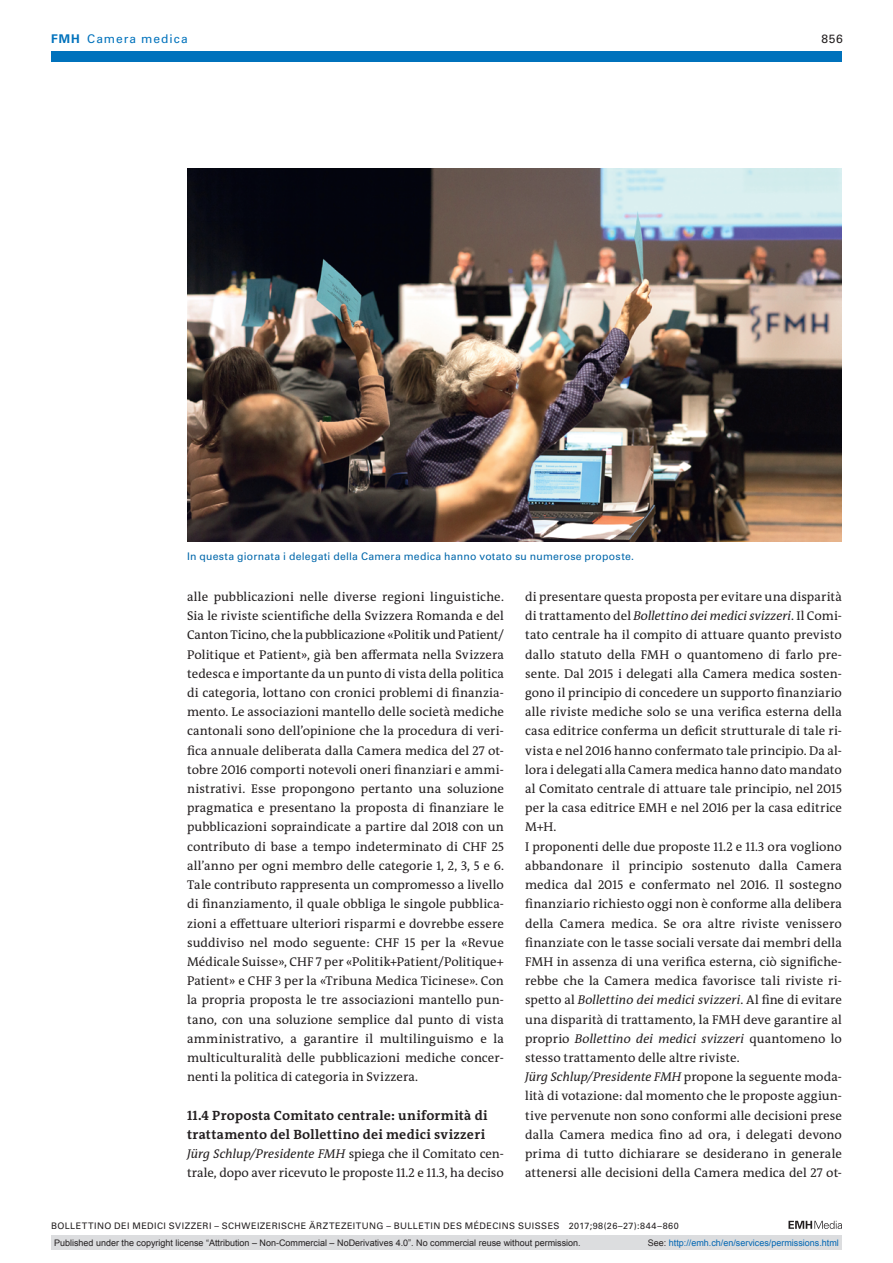
<style>
.page{position:relative;width:893px;height:1263px;background:#fff}
.page>*{position:absolute;margin:0;border:0;box-sizing:border-box;transform-origin:0 0}
.t1{font:700 13.5px/19.2px "The Antiqua B W7";letter-spacing:.02em;color:#231f20}
.t2{font:12.75px/19.2px "The Antiqua B W5 Plain";letter-spacing:.005em;color:#231f20}
.t3{font:12px "Univers LT Std";letter-spacing:.085em;color:#0072bc}
.t4{font:12px "Univers LT Std";color:#231f20}
.t5{font:10.5px "Univers LT Std";letter-spacing:.025em;color:#0067aa}
.t6{font:9px "Arial";color:#231f20}
.t7{font:9px "Univers LT Std";letter-spacing:.05em;color:#231f20}
.t8{font:9px "Arial";color:#0166b3}
.s1{font-weight:700}
.s2{font-style:italic}
.s3{color:#231f20}
</style>
<div class="page">
<svg style="left:788px;top:1221px;width:54px;height:8px"></svg>
<div style="left:51px;top:51px;width:791px;height:11px;background:#0072bc"></div>
<img style="left:187px;top:169px;width:655px;height:372px">
<div style="left:51px;top:1235px;width:791px;height:15px;background:#dcdddf"></div>
<p class="t3" style="left:51px;top:31px;width:138px"><span class="s1">FMH</span> Camera medica</p>
<p class="t4" style="left:821px;top:31px;width:23px">856</p>
<p class="t5" style="left:187px;top:550px;width:448px">In questa giornata i delegati della Camera medica hanno votato su numerose proposte.</p>
<p class="t2" style="left:187px;top:587px;width:318px;text-align:justify">alle pubblicazioni nelle diverse regioni linguistiche.<br>Sia le riviste scientifiche della Svizzera Romanda e del Canton Ticino, che la pubblicazione «Politik und Patient/ Politique et Patient», già ben affermata nella Svizzera tedesca e importante da un punto di vista della politica di categoria, lottano con cronici problemi di finanzia&shy;mento. Le associazioni mantello delle società mediche cantonali sono dell’opinione che la procedura di veri&shy;fica annuale deliberata dalla Camera medica del 27 ot&shy;tobre 2016 comporti notevoli oneri finanziari e ammi&shy;nistrativi. Esse propongono pertanto una soluzione pragmatica e presentano la proposta di finanziare le pubblicazioni sopraindicate a partire dal 2018 con un contributo di base a tempo indeterminato di CHF 25 all’anno per ogni membro delle categorie 1, 2, 3, 5 e 6.<br>Tale contributo rappresenta un compromesso a livello di finanziamento, il quale obbliga le singole pubblica&shy;zioni a effettuare ulteriori risparmi e dovrebbe essere suddiviso nel modo seguente: CHF 15 per la «Revue Médicale Suisse», CHF 7 per «Politik+Patient/Politique+ Patient» e CHF 3 per la «Tribuna Medica Ticinese». Con la propria proposta le tre associazioni mantello pun&shy;tano, con una soluzione semplice dal punto di vista amministrativo, a garantire il multilinguismo e la multiculturalità delle pubblicazioni mediche concer&shy;nenti la politica di categoria in Svizzera.</p>
<p class="t1" style="left:187px;top:1105px;width:302px">11.4 Proposta Comitato centrale: uniformità di trattamento del Bollettino dei medici svizzeri</p>
<p class="t2" style="left:187px;top:1144px;width:318px"><span class="s2">Jürg Schlup/Presidente FMH</span> spiega che il Comitato cen&shy;trale, dopo aver ricevuto le proposte 11.2 e 11.3, ha deciso</p>
<p class="t2" style="left:525px;top:587px;width:318px">di presentare questa proposta per evitare una disparità di trattamento del <span class="s2">Bollettino dei medici svizzeri</span>. Il Comi&shy;tato centrale ha il compito di attuare quanto previsto dallo statuto della FMH o quantomeno di farlo pre&shy;sente. Dal 2015 i delegati alla Camera medica sosten&shy;gono il principio di concedere un supporto finanziario alle riviste mediche solo se una verifica esterna della casa editrice conferma un deficit strutturale di tale ri&shy;vista e nel 2016 hanno confermato tale principio. Da al&shy;lora i delegati alla Camera medica hanno dato mandato al Comitato centrale di attuare tale principio, nel 2015 per la casa editrice EMH e nel 2016 per la casa editrice M+H.<br>I proponenti delle due proposte 11.2 e 11.3 ora vogliono abbandonare il principio sostenuto dalla Camera medica dal 2015 e confermato nel 2016. Il sostegno finanziario richiesto oggi non è conforme alla delibera della Camera medica. Se ora altre riviste venissero finanziate con le tasse sociali versate dai membri della FMH in assenza di una verifica esterna, ciò significhe&shy;rebbe che la Camera medica favorisce tali riviste ri&shy;spetto al <span class="s2">Bollettino dei medici svizzeri</span>. Al fine di evitare una disparità di trattamento, la FMH deve garantire al proprio <span class="s2">Bollettino dei medici svizzeri</span> quantomeno lo stesso trattamento delle altre riviste.<br><span class="s2">Jürg Schlup/Presidente FMH</span> propone la seguente moda&shy;lità di votazione: dal momento che le proposte aggiun&shy;tive pervenute non sono conformi alle decisioni prese dalla Camera medica fino ad ora, i delegati devono prima di tutto dichiarare se desiderano in generale attenersi alle decisioni della Camera medica del 27 ot-</p>
<p class="t7" style="left:51px;top:1220px;width:629px">BOLLETTINO DEI MEDICI SVIZZERI – SCHWEIZERISCHE ÄRZTEZEITUNG – BULLETIN DES MÉDECINS SUISSES 2017;98(26–27):844–860</p>
<p class="t6" style="left:54px;top:1237px;width:528px">Published under the copyright license “Attribution – Non-Commercial – NoDerivatives 4.0”. No commercial reuse without permission.</p>
<p class="t8" style="left:648px;top:1237px;width:193px"><span class="s3">See:</span> http://emh.ch/en/services/permissions.html</p>
</div>
